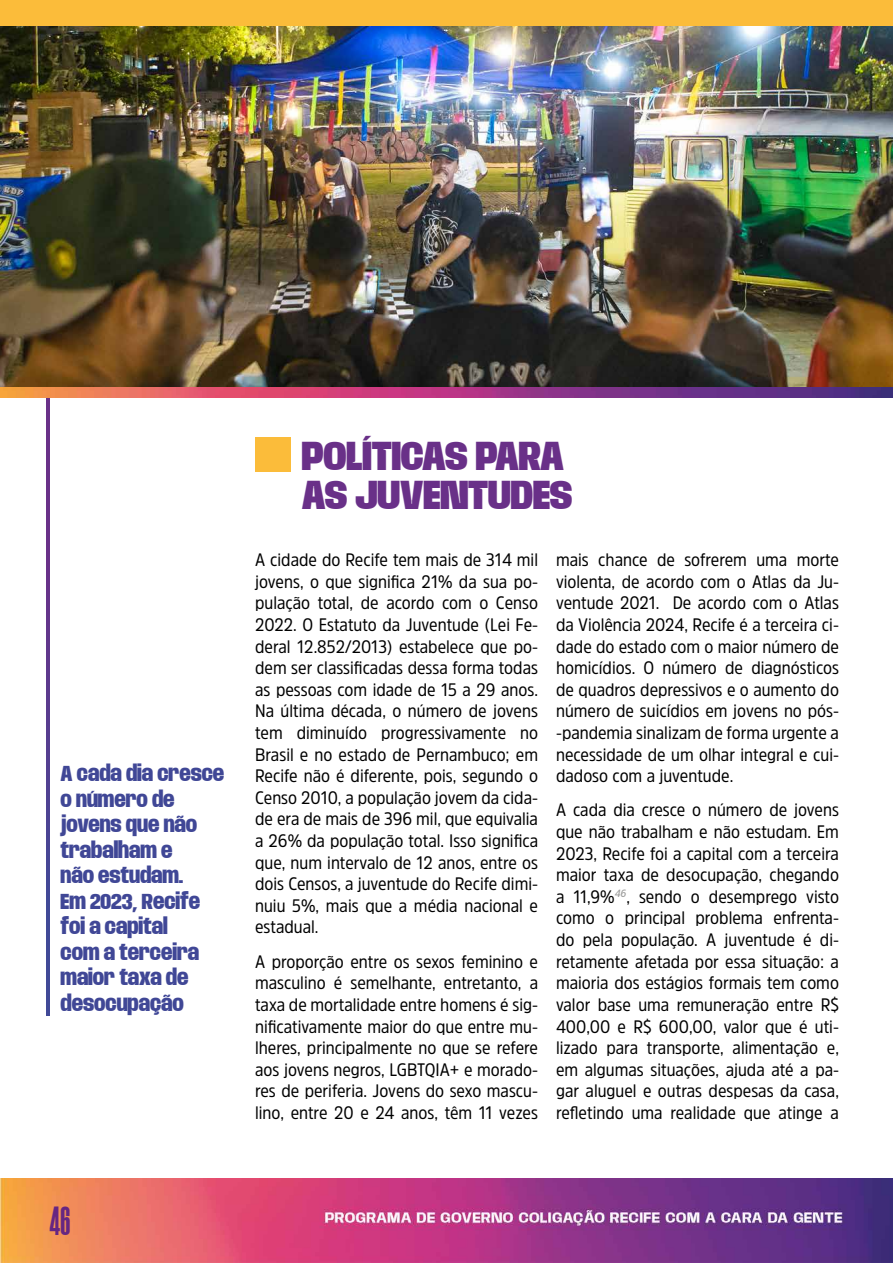
<style>
.page{position:relative;width:893px;height:1263px;background:#fff}
.page>*{position:absolute;margin:0;border:0;box-sizing:border-box;transform-origin:0 0}
.t1{font:900 condensed 42px/39px "Base Neue";color:#693088}
.t2{font:800 40.5px "Morganite";color:#662682}
.t3{font:800 condensed 22.5px/25.5px "Base Neue";color:#404796}
.t4{font:18px/21.6px "Amsi Pro Narw";color:#000;text-align:justify}
</style>
<div class="page">
<img style="left:0;top:1179px;width:893px;height:84px">
<div style="left:255px;top:437px;width:36px;height:35px;background:#fbbc3a"></div>
<svg style="left:47px;top:398px;width:3px;height:617px"></svg>
<img style="left:0;top:26px;width:893px;height:372px">
<div style="left:0;top:0;width:893px;height:26px;background:#fbbc3a"></div>
<p class="t3" style="left:61px;top:762px;width:165px">A cada dia cresce o número de jovens que não trabalham e<br>não estudam.<br>Em 2023, Recife foi a capital<br>com a terceira maior taxa de desocupação</p>
<h1 class="t1" style="left:302px;top:439px;width:272px">POLÍTICAS PARA<br>AS JUVENTUDES</h1>
<p class="t4" style="left:255px;top:548px;width:284px">A cidade do Recife tem mais de 314 mil jovens, o que significa 21% da sua po&shy;pulação total, de acordo com o Censo 2022. O Estatuto da Juventude (Lei Fe&shy;deral 12.852/2013) estabelece que po&shy;dem ser classificadas dessa forma todas as pessoas com idade de 15 a 29 anos.<br>Na última década, o número de jovens tem diminuído progressivamente no Brasil e no estado de Pernambuco; em Recife não é diferente, pois, segundo o Censo 2010, a população jovem da cida&shy;de era de mais de 396 mil, que equivalia a 26% da população total. Isso significa que, num intervalo de 12 anos, entre os dois Censos, a juventude do Recife dimi&shy;nuiu 5%, mais que a média nacional e estadual.</p>
<p class="t4" style="left:255px;top:950px;width:284px">A proporção entre os sexos feminino e masculino é semelhante, entretanto, a taxa de mortalidade entre homens é sig&shy;nificativamente maior do que entre mu&shy;lheres, principalmente no que se refere aos jovens negros, LGBTQIA+ e morado&shy;res de periferia. Jovens do sexo mascu&shy;lino, entre 20 e 24 anos, têm 11 vezes</p>
<p class="t4" style="left:556px;top:548px;width:284px">mais chance de sofrerem uma morte violenta, de acordo com o Atlas da Ju&shy;ventude 2021. De acordo com o Atlas da Violência 2024, Recife é a terceira ci&shy;dade do estado com o maior número de homicídios. O número de diagnósticos de quadros depressivos e o aumento do número de suicídios em jovens no pós--pandemia sinalizam de forma urgente a necessidade de um olhar integral e cui&shy;dadoso com a juventude.</p>
<p class="t4" style="left:556px;top:799px;width:284px">A cada dia cresce o número de jovens que não trabalham e não estudam. Em 2023, Recife foi a capital com a terceira maior taxa de desocupação, chegando a 11,9%<sup>46</sup>, sendo o desemprego visto como o principal problema enfrenta&shy;do pela população. A juventude é di&shy;retamente afetada por essa situação: a maioria dos estágios formais tem como valor base uma remuneração entre R$ 400,00 e R$ 600,00, valor que é uti&shy;lizado para transporte, alimentação e, em algumas situações, ajuda até a pa&shy;gar aluguel e outras despesas da casa, refletindo uma realidade que atinge a</p>
<h2 class="t2" style="left:50px;top:1200px;width:22px">46</h2>
</div>
